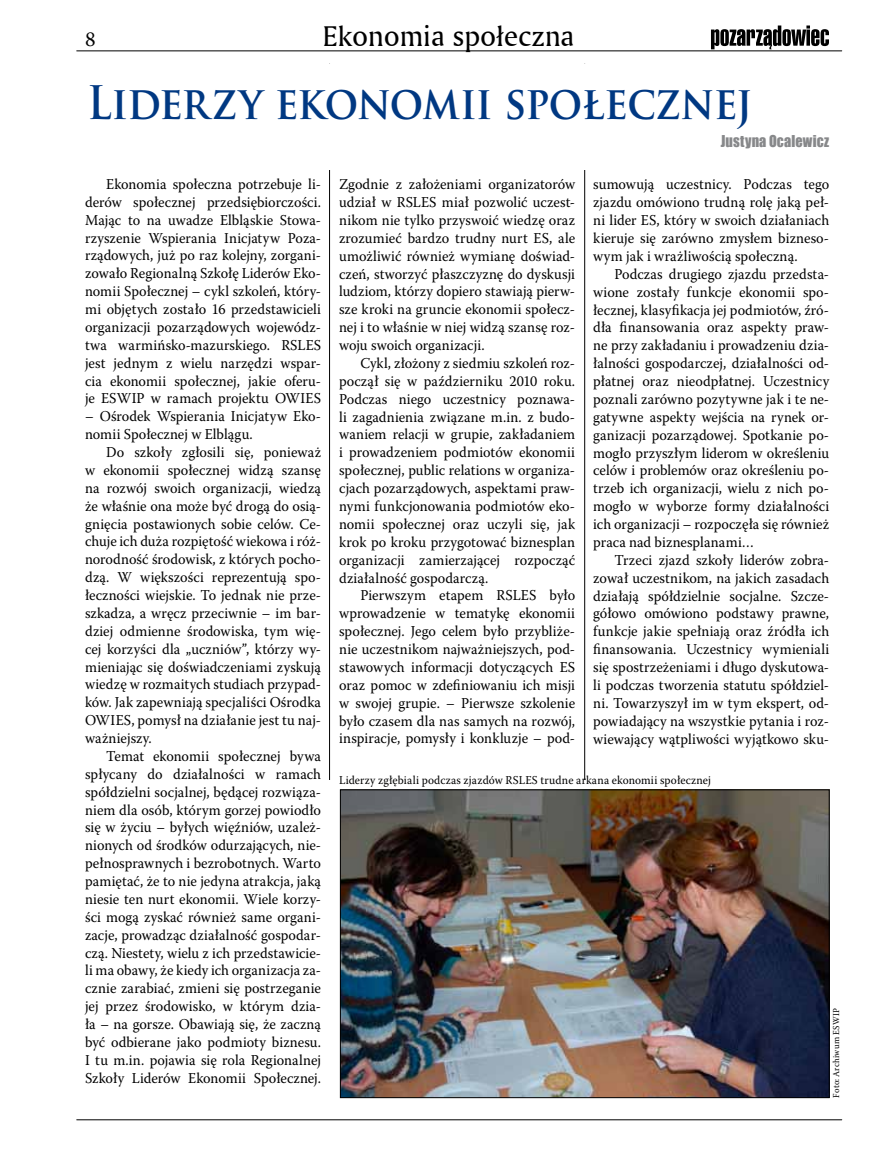
<style>
.page{position:relative;width:893px;height:1170px;background:#fff}
.page>*{position:absolute;margin:0;border:0;box-sizing:border-box;transform-origin:0 0}
.t1{font:700 45px "Trajan Pro";letter-spacing:-.015em;color:#003882;scale:.9 1}
.t2{font:30px "Amerigo L2 Roman A";color:#000}
.t3{font:21px "Warnock Pro";color:#000}
.t4{font:15px/17.9px "Warnock Pro";letter-spacing:.005em;color:#000;text-align:justify;scale:.95 1}
.t5{font:15px "Impact";letter-spacing:.01em;color:#87888a;scale:.95 1}
.t6{font:12px "Warnock Pro";letter-spacing:.015em;color:#000;scale:.95 1}
.t7{font:9px "Warnock Pro";letter-spacing:.025em;color:#000;scale:.95 1}
</style>
<div class="page">
<hr style="left:329px;top:64px;width:1px;height:1039px;background:#000">
<hr style="left:584px;top:64px;width:1px;height:1038px;background:#000">
<hr style="left:77px;top:51px;width:765px;height:1px;background:#000">
<hr style="left:77px;top:1119px;width:765px;height:1px;background:#000">
<svg style="left:711px;top:25px;width:118px;height:24px"></svg>
<div style="left:87px;top:64px;width:742px;height:106px;background:#fff"></div>
<img style="left:342px;top:791px;width:485px;height:304px">
<div style="left:340px;top:789px;width:489px;height:308px;border:1px solid #000"></div>
<h3 class="t3" style="left:85px;top:26px;width:12px">8</h3>
<h2 class="t2" style="left:323px;top:19px;width:253px">Ekonomia społeczna</h2>
<h1 class="t1" style="left:87px;top:75px;width:740px">Liderzy ekonomii społecznej</h1>
<p class="t5" style="left:721px;top:129px;width:116px">Justyna Ocalewicz</p>
<p class="t4" style="left:85px;top:175px;width:250px;text-indent:21px">Ekonomia społeczna potrzebuje li&shy;derów społecznej przedsiębiorczości.<br>Mając to na uwadze Elbląskie Stowa&shy;rzyszenie Wspierania Inicjatyw Poza&shy;rządowych, już po raz kolejny, zorgani&shy;zowało Regionalną Szkołę Liderów Eko&shy;nomii Społecznej – cykl szkoleń, który&shy;mi objętych zostało 16 przedstawicieli organizacji pozarządowych wojewódz&shy;twa warmińsko-mazurskiego. RSLES jest jednym z wielu narzędzi wspar&shy;cia ekonomii społecznej, jakie oferu&shy;je ESWIP w ramach projektu OWIES</p>
<p class="t4" style="left:85px;top:407px;width:250px">– Ośrodek Wspierania Inicjatyw Eko&shy;nomii Społecznej w Elblągu.</p>
<p class="t4" style="left:85px;top:443px;width:250px;text-indent:21px">Do szkoły zgłosili się, ponieważ w ekonomii społecznej widzą szansę na rozwój swoich organizacji, wiedzą że właśnie ona może być drogą do osią&shy;gnięcia postawionych sobie celów. Ce&shy;chuje ich duża rozpiętość wiekowa i róż&shy;norodność środowisk, z których pocho&shy;dzą. W większości reprezentują spo&shy;łeczności wiejskie. To jednak nie prze&shy;szkadza, a wręcz przeciwnie – im bar&shy;dziej odmienne środowiska, tym wię&shy;cej korzyści dla „uczniów”, którzy wy&shy;mieniając się doświadczeniami zyskują wiedzę w rozmaitych studiach przypad&shy;ków. Jak zapewniają specjaliści Ośrodka OWIES, pomysł na działanie jest tu naj&shy;ważniejszy.</p>
<p class="t4" style="left:85px;top:746px;width:250px;text-indent:21px">Temat ekonomii społecznej bywa spłycany do działalności w ramach spółdzielni socjalnej, będącej rozwiąza&shy;niem dla osób, którym gorzej powiodło się w życiu – byłych więźniów, uzależ&shy;nionych od środków odurzających, nie&shy;pełnosprawnych i bezrobotnych. Warto pamiętać, że to nie jedyna atrakcja, jaką niesie ten nurt ekonomii. Wiele korzy&shy;ści mogą zyskać również same organi&shy;zacje, prowadząc działalność gospodar&shy;czą. Niestety, wielu z ich przedstawicie&shy;li ma obawy, że kiedy ich organizacja za&shy;cznie zarabiać, zmieni się postrzeganie jej przez środowisko, w którym dzia&shy;ła – na gorsze. Obawiają się, że zaczną być odbierane jako podmioty biznesu.<br>I tu m.in. pojawia się rola Regionalnej Szkoły Liderów Ekonomii Społecznej.</p>
<p class="t4" style="left:339px;top:175px;width:250px">Zgodnie z założeniami organizatorów udział w RSLES miał pozwolić uczest&shy;nikom nie tylko przyswoić wiedzę oraz zrozumieć bardzo trudny nurt ES, ale umożliwić również wymianę doświad&shy;czeń, stworzyć płaszczyznę do dyskusji ludziom, którzy dopiero stawiają pierw&shy;sze kroki na gruncie ekonomii społecz&shy;nej i to właśnie w niej widzą szansę roz&shy;woju swoich organizacji.</p>
<p class="t4" style="left:339px;top:354px;width:250px;text-indent:21px">Cykl, złożony z siedmiu szkoleń roz&shy;począł się w październiku 2010 roku.<br>Podczas niego uczestnicy poznawa&shy;li zagadnienia związane m.in. z budo&shy;waniem relacji w grupie, zakładaniem i prowadzeniem podmiotów ekonomii społecznej, public relations w organiza&shy;cjach pozarządowych, aspektami praw&shy;nymi funkcjonowania podmiotów eko&shy;nomii społecznej oraz uczyli się, jak krok po kroku przygotować biznesplan organizacji zamierzającej rozpocząć działalność gospodarczą.</p>
<p class="t4" style="left:339px;top:586px;width:250px;text-indent:21px">Pierwszym etapem RSLES było wprowadzenie w tematykę ekonomii społecznej. Jego celem było przybliże&shy;nie uczestnikom najważniejszych, pod&shy;stawowych informacji dotyczących ES oraz pomoc w zdefiniowaniu ich misji w swojej grupie. – Pierwsze szkolenie było czasem dla nas samych na rozwój, inspiracje, pomysły i konkluzje – pod-</p>
<p class="t4" style="left:593px;top:175px;width:250px">sumowują uczestnicy. Podczas tego zjazdu omówiono trudną rolę jaką peł&shy;ni lider ES, który w swoich działaniach kieruje się zarówno zmysłem bizneso&shy;wym jak i wrażliwością społeczną.</p>
<p class="t4" style="left:593px;top:265px;width:250px;text-indent:21px">Podczas drugiego zjazdu przedsta&shy;wione zostały funkcje ekonomii spo&shy;łecznej, klasyfikacja jej podmiotów, źró&shy;dła finansowania oraz aspekty praw&shy;ne przy zakładaniu i prowadzeniu dzia&shy;łalności gospodarczej, działalności od&shy;płatnej oraz nieodpłatnej. Uczestnicy poznali zarówno pozytywne jak i te ne&shy;gatywne aspekty wejścia na rynek or&shy;ganizacji pozarządowej. Spotkanie po&shy;mogło przyszłym liderom w określeniu celów i problemów oraz określeniu po&shy;trzeb ich organizacji, wielu z nich po&shy;mogło w wyborze formy działalności ich organizacji – rozpoczęła się również praca nad biznesplanami…</p>
<p class="t4" style="left:593px;top:550px;width:250px;text-indent:21px">Trzeci zjazd szkoły liderów zobra&shy;zował uczestnikom, na jakich zasadach działają spółdzielnie socjalne. Szcze&shy;gółowo omówiono podstawy prawne, funkcje jakie spełniają oraz źródła ich finansowania. Uczestnicy wymieniali się spostrzeżeniami i długo dyskutowa&shy;li podczas tworzenia statutu spółdziel&shy;ni. Towarzyszył im w tym ekspert, od&shy;powiadający na wszystkie pytania i roz&shy;wiewający wątpliwości wyjątkowo sku-</p>
<p class="t6" style="left:339px;top:773px;width:393px">Liderzy zgłębiali podczas zjazdów RSLES trudne arkana ekonomii społecznej</p>
<p class="t7" style="left:831px;top:1097px;width:96px;rotate:-90deg">Foto: Archiwum ESWIP</p>
</div>
